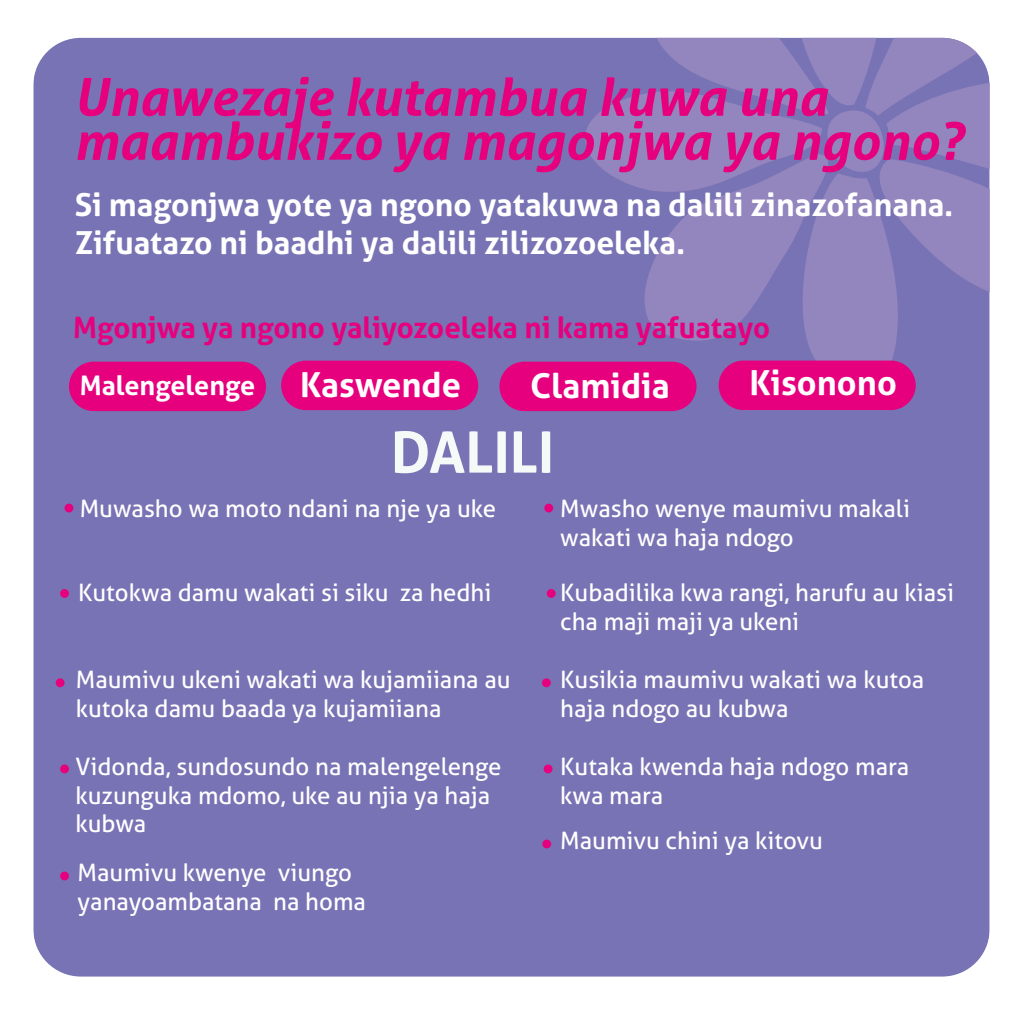
<style>
.page{position:relative;width:1023px;height:1019px;background:#fff}
.page>*{position:absolute;margin:0;border:0;box-sizing:border-box;transform-origin:0 0}
.t1{font:700 56.8px "Aller";color:#f5faf9}
.t2{font:italic 700 52px/44px "Aller";color:#e6007d}
.t3{font:700 34.4px "Aller";color:#fff}
.t4{font:700 31.6px/38px "Aller";color:#fff}
.t5{font:700 29.2px "Aller";color:#e6007d}
.t6{font:700 26.8px "Aller";color:#fff}
.t7{font:24px/28.8px "Aller";color:#fff}
</style>
<div class="page">
<div style="left:33px;top:38px;width:957px;height:938px;background:#7873b4"></div>
<svg style="left:585px;top:38px;width:405px;height:352px;background:#887eba"></svg>
<div style="left:65px;top:503px;width:8px;height:9px;background:#e6007d;border-radius:50%"></div>
<div style="left:60px;top:589px;width:9px;height:9px;background:#e6007d;border-radius:50%"></div>
<div style="left:56px;top:678px;width:9px;height:9px;background:#e6007d;border-radius:50%"></div>
<div style="left:60px;top:764px;width:9px;height:9px;background:#e6007d;border-radius:50%"></div>
<div style="left:60px;top:871px;width:9px;height:9px;background:#e6007d;border-radius:50%"></div>
<div style="left:544px;top:503px;width:9px;height:9px;background:#e6007d;border-radius:50%"></div>
<div style="left:547px;top:589px;width:9px;height:9px;background:#e6007d;border-radius:50%"></div>
<div style="left:542px;top:678px;width:9px;height:9px;background:#e6007d;border-radius:50%"></div>
<div style="left:544px;top:764px;width:8px;height:9px;background:#e6007d;border-radius:50%"></div>
<div style="left:542px;top:839px;width:9px;height:9px;background:#e6007d;border-radius:50%"></div>
<div style="left:69px;top:362px;width:197px;height:49px;background:#e6007d;border-radius:25px"></div>
<div style="left:281px;top:361px;width:197px;height:49px;background:#e6007d;border-radius:25px"></div>
<div style="left:499px;top:362px;width:197px;height:49px;background:#e6007d;border-radius:25px"></div>
<div style="left:719px;top:360px;width:197px;height:50px;background:#e6007d;border-radius:25px"></div>
<h2 class="t2" style="left:74px;top:75px;width:891px">Unawezaje kutambua kuwa una maambukizo ya magonjwa ya ngono?</h2>
<h3 class="t4" style="left:75px;top:185px;width:880px">Si magonjwa yote ya ngono yatakuwa na dalili zinazofanana.<br>Zifuatazo ni baadhi ya dalili zilizozoeleka.</h3>
<p class="t5" style="left:73px;top:310px;width:698px">Mgonjwa ya ngono yaliyozoeleka ni kama yafuatayo</p>
<p class="t6" style="left:80px;top:368px;width:177px">Malengelenge</p>
<h3 class="t3" style="left:300px;top:363px;width:162px">Kaswende</h3>
<h3 class="t3" style="left:530px;top:365px;width:141px">Clamidia</h3>
<h3 class="t3" style="left:749px;top:361px;width:149px">Kisonono</h3>
<h1 class="t1" style="left:391px;top:417px;width:165px">DALILI</h1>
<p class="t7" style="left:80px;top:494px;width:418px">Muwasho wa moto ndani na nje ya uke</p>
<p class="t7" style="left:560px;top:494px;width:351px">Mwasho wenye maumivu makali wakati wa haja ndogo</p>
<p class="t7" style="left:78px;top:578px;width:415px">Kutokwa damu wakati si siku za hedhi</p>
<p class="t7" style="left:560px;top:578px;width:395px">Kubadilika kwa rangi, harufu au kiasi cha maji maji ya ukeni</p>
<p class="t7" style="left:76px;top:665px;width:436px">Maumivu ukeni wakati wa kujamiiana au kutoka damu baada ya kujamiiana</p>
<p class="t7" style="left:75px;top:751px;width:428px">Vidonda, sundosundo na malengelenge kuzunguka mdomo, uke au njia ya haja kubwa</p>
<p class="t7" style="left:560px;top:665px;width:366px">Kusikia maumivu wakati wa kutoa haja ndogo au kubwa</p>
<p class="t7" style="left:560px;top:751px;width:350px">Kutaka kwenda haja ndogo mara kwa mara</p>
<p class="t7" style="left:560px;top:826px;width:264px">Maumivu chini ya kitovu</p>
<p class="t7" style="left:78px;top:858px;width:290px">Maumivu kwenye viungo yanayoambatana na homa</p>
</div>
